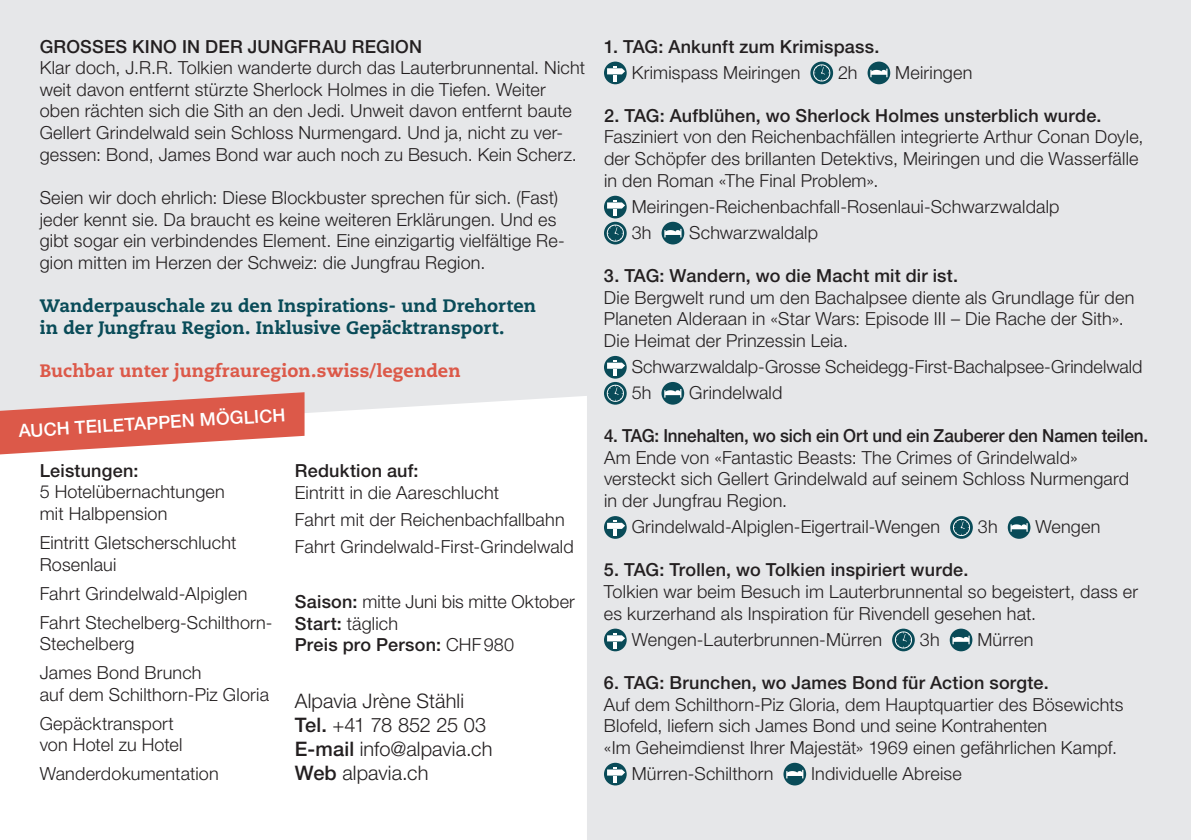
<style>
.page{position:relative;width:1191px;height:840px;background:#fff}
.page>*{position:absolute;margin:0;border:0;box-sizing:border-box;transform-origin:0 0}
.t1{font:300 20px/24px "Helvetica Neue LT Pro";letter-spacing:.005em;color:#231f20}
.t2{font:300 18px/21.6px "Helvetica Neue LT Pro";letter-spacing:.01em;color:#231f20}
.t3{font:500 18px "Helvetica Neue LT Pro";letter-spacing:.01em;color:#231f20}
.t4{font:800 18px/21.6px "Caecilia LT Std";letter-spacing:.005em;color:#094b58}
.t5{font:500 18px "Helvetica Neue LT Pro";letter-spacing:-.01em;color:#231f20;scale:.95 1}
.t6{font:800 18px "Caecilia LT Std";letter-spacing:.005em;color:#dc5949}
.t7{font:500 18px "Helvetica Neue LT Pro";color:#fff}
.s1{font-weight:500}
</style>
<div class="page">
<div style="left:0;top:0;width:1191px;height:839px;background:#e6e7e9"></div>
<div style="left:604px;top:62px;width:22px;height:22px;background:#094b58;border-radius:50%"></div>
<svg style="left:607px;top:66px;width:18px;height:15px"></svg>
<svg style="left:810px;top:62px;width:23px;height:22px"></svg>
<svg style="left:813px;top:64px;width:17px;height:17px"></svg>
<div style="left:867px;top:62px;width:23px;height:22px;background:#094b58;border-radius:50%"></div>
<svg style="left:870px;top:69px;width:17px;height:8px"></svg>
<div style="left:604px;top:196px;width:22px;height:22px;background:#094b58;border-radius:50%"></div>
<svg style="left:607px;top:200px;width:18px;height:15px"></svg>
<svg style="left:604px;top:222px;width:22px;height:22px"></svg>
<svg style="left:607px;top:224px;width:17px;height:17px"></svg>
<div style="left:661px;top:222px;width:23px;height:22px;background:#094b58;border-radius:50%"></div>
<svg style="left:664px;top:229px;width:17px;height:8px"></svg>
<div style="left:604px;top:356px;width:22px;height:22px;background:#094b58;border-radius:50%"></div>
<svg style="left:607px;top:360px;width:18px;height:15px"></svg>
<svg style="left:604px;top:382px;width:22px;height:22px"></svg>
<svg style="left:607px;top:384px;width:17px;height:17px"></svg>
<div style="left:661px;top:382px;width:23px;height:22px;background:#094b58;border-radius:50%"></div>
<svg style="left:664px;top:389px;width:17px;height:8px"></svg>
<div style="left:604px;top:516px;width:22px;height:22px;background:#094b58;border-radius:50%"></div>
<svg style="left:607px;top:520px;width:18px;height:15px"></svg>
<svg style="left:950px;top:516px;width:22px;height:22px"></svg>
<svg style="left:953px;top:518px;width:17px;height:17px"></svg>
<div style="left:1007px;top:516px;width:23px;height:22px;background:#094b58;border-radius:50%"></div>
<svg style="left:1010px;top:523px;width:17px;height:8px"></svg>
<svg style="left:604px;top:628px;width:22px;height:23px"></svg>
<svg style="left:607px;top:632px;width:18px;height:16px"></svg>
<svg style="left:892px;top:628px;width:22px;height:23px"></svg>
<svg style="left:895px;top:631px;width:17px;height:17px"></svg>
<svg style="left:949px;top:628px;width:23px;height:23px"></svg>
<svg style="left:952px;top:635px;width:17px;height:9px"></svg>
<svg style="left:604px;top:762px;width:22px;height:23px"></svg>
<svg style="left:607px;top:766px;width:18px;height:16px"></svg>
<svg style="left:783px;top:762px;width:23px;height:23px"></svg>
<svg style="left:786px;top:769px;width:17px;height:9px"></svg>
<div style="left:0;top:395px;width:587px;height:444px;background:#fff"></div>
<svg style="left:0;top:392px;width:304px;height:62px;background:#e2867b"></svg>
<p class="t3" style="left:40px;top:35px;width:384px">GROSSES KINO IN DER JUNGFRAU REGION</p>
<p class="t2" style="left:40px;top:57px;width:547px">Klar doch, J.R.R. Tolkien wanderte durch das Lauterbrunnental. Nicht weit davon entfernt stürzte Sherlock Holmes in die Tiefen. Weiter oben rächten sich die Sith an den Jedi. Unweit davon entfernt baute Gellert Grindelwald sein Schloss Nurmengard. Und ja, nicht zu ver&shy;gessen: Bond, James Bond war auch noch zu Besuch. Kein Scherz.</p>
<p class="t2" style="left:40px;top:186px;width:526px">Seien wir doch ehrlich: Diese Blockbuster sprechen für sich. (Fast) jeder kennt sie. Da braucht es keine weiteren Erklärungen. Und es gibt sogar ein verbindendes Element. Eine einzigartig vielfältige Re&shy;gion mitten im Herzen der Schweiz: die Jungfrau Region.</p>
<p class="t4" style="left:40px;top:295px;width:498px">Wanderpauschale zu den Inspirations- und Drehorten in der Jungfrau Region. Inklusive Gepäcktransport.</p>
<p class="t6" style="left:40px;top:359px;width:422px">Buchbar unter jungfrauregion.swiss/legenden</p>
<p class="t7" style="left:18px;top:419px;width:269px;rotate:-3deg">AUCH TEILETAPPEN MÖGLICH</p>
<p class="t3" style="left:40px;top:459px;width:100px">Leistungen:</p>
<p class="t2" style="left:40px;top:480px;width:187px">5 Hotelübernachtungen mit Halbpension</p>
<p class="t2" style="left:40px;top:531px;width:198px">Eintritt Gletscherschlucht<br>Rosenlaui</p>
<p class="t2" style="left:40px;top:578px;width:234px;line-height:29px">Fahrt Grindelwald-Alpiglen<br>Fahrt Stechelberg-Schilthorn-</p>
<p class="t2" style="left:40px;top:628px;width:163px;line-height:29px">Stechelberg<br>James Bond Brunch</p>
<p class="t2" style="left:40px;top:679px;width:231px;line-height:29px">auf dem Schilthorn-Piz Gloria<br>Gepäcktransport</p>
<p class="t2" style="left:40px;top:729px;width:181px;line-height:29px">von Hotel zu Hotel<br>Wanderdokumentation</p>
<p class="t3" style="left:295px;top:459px;width:125px">Reduktion auf:</p>
<p class="t2" style="left:295px;top:478px;width:280px;line-height:27.2px">Eintritt in die Aareschlucht<br>Fahrt mit der Reichenbachfallbahn<br>Fahrt Grindelwald-First-Grindelwald</p>
<p class="t2" style="left:295px;top:590px;width:281px"><span class="s1">Saison:</span> mitte Juni bis mitte Oktober<br><span class="s1">Start:</span> täglich<br><span class="s1">Preis pro Person:</span> CHF980</p>
<p class="t1" style="left:295px;top:688px;width:199px">Alpavia Jrène Stähli<br><span class="s1">Tel.</span> +41 78 852 25 03<br><span class="s1">E-mail</span> info@alpavia.ch<br><span class="s1">Web</span> alpavia.ch</p>
<p class="t3" style="left:604px;top:35px;width:277px">1. TAG: Ankunft zum Krimispass.</p>
<p class="t2" style="left:631px;top:61px;width:170px">Krimispass Meiringen</p>
<p class="t2" style="left:838px;top:61px;width:21px">2h</p>
<p class="t2" style="left:895px;top:61px;width:79px">Meiringen</p>
<p class="t3" style="left:604px;top:105px;width:499px">2. TAG: Aufblühen, wo Sherlock Holmes unsterblich wurde.</p>
<p class="t2" style="left:604px;top:126px;width:541px">Fasziniert von den Reichenbachfällen integrierte Arthur Conan Doyle, der Schöpfer des brillanten Detektivs, Meiringen und die Wasserfälle in den Roman «The Final Problem».</p>
<p class="t2" style="left:631px;top:193px;width:429px;line-height:26px">Meiringen-Reichenbachfall-Rosenlaui-Schwarzwaldalp<br>3h</p>
<p class="t2" style="left:689px;top:221px;width:130px">Schwarzwaldalp</p>
<p class="t3" style="left:604px;top:265px;width:356px">3. TAG: Wandern, wo die Macht mit dir ist.</p>
<p class="t2" style="left:604px;top:286px;width:532px">Die Bergwelt rund um den Bachalpsee diente als Grundlage für den<br>Planeten Alderaan in «Star Wars: Episode III – Die Rache der Sith».<br>Die Heimat der Prinzessin Leia.</p>
<p class="t2" style="left:631px;top:353px;width:512px;line-height:26px">Schwarzwaldalp-Grosse Scheidegg-First-Bachalpsee-Grindelwald<br>5h</p>
<p class="t2" style="left:689px;top:381px;width:95px">Grindelwald</p>
<p class="t5" style="left:604px;top:425px;width:574px">4. TAG: Innehalten, wo sich ein Ort und ein Zauberer den Namen teilen.</p>
<p class="t2" style="left:604px;top:446px;width:526px">Am Ende von «Fantastic Beasts: The Crimes of Grindelwald» versteckt sich Gellert Grindelwald auf seinem Schloss Nurmengard in der Jungfrau Region.</p>
<p class="t2" style="left:631px;top:515px;width:310px">Grindelwald-Alpiglen-Eigertrail-Wengen</p>
<p class="t2" style="left:977px;top:515px;width:21px">3h</p>
<p class="t2" style="left:1035px;top:515px;width:67px">Wengen</p>
<p class="t3" style="left:604px;top:559px;width:366px">5. TAG: Trollen, wo Tolkien inspiriert wurde.</p>
<p class="t2" style="left:604px;top:580px;width:536px">Tolkien war beim Besuch im Lauterbrunnental so begeistert, dass er es kurzerhand als Inspiration für Rivendell gesehen hat.</p>
<p class="t2" style="left:631px;top:627px;width:252px">Wengen-Lauterbrunnen-Mürren</p>
<p class="t2" style="left:919px;top:627px;width:21px">3h</p>
<p class="t2" style="left:977px;top:627px;width:57px">Mürren</p>
<p class="t3" style="left:604px;top:671px;width:446px">6. TAG: Brunchen, wo James Bond für Action sorgte.</p>
<p class="t2" style="left:604px;top:692px;width:521px">Auf dem Schilthorn-Piz Gloria, dem Hauptquartier des Bösewichts<br>Blofeld, liefern sich James Bond und seine Kontrahenten<br>«Im Geheimdienst Ihrer Majestät» 1969 einen gefährlichen Kampf.</p>
<p class="t2" style="left:631px;top:761px;width:143px">Mürren-Schilthorn</p>
<p class="t2" style="left:811px;top:761px;width:152px">Individuelle Abreise</p>
</div>
